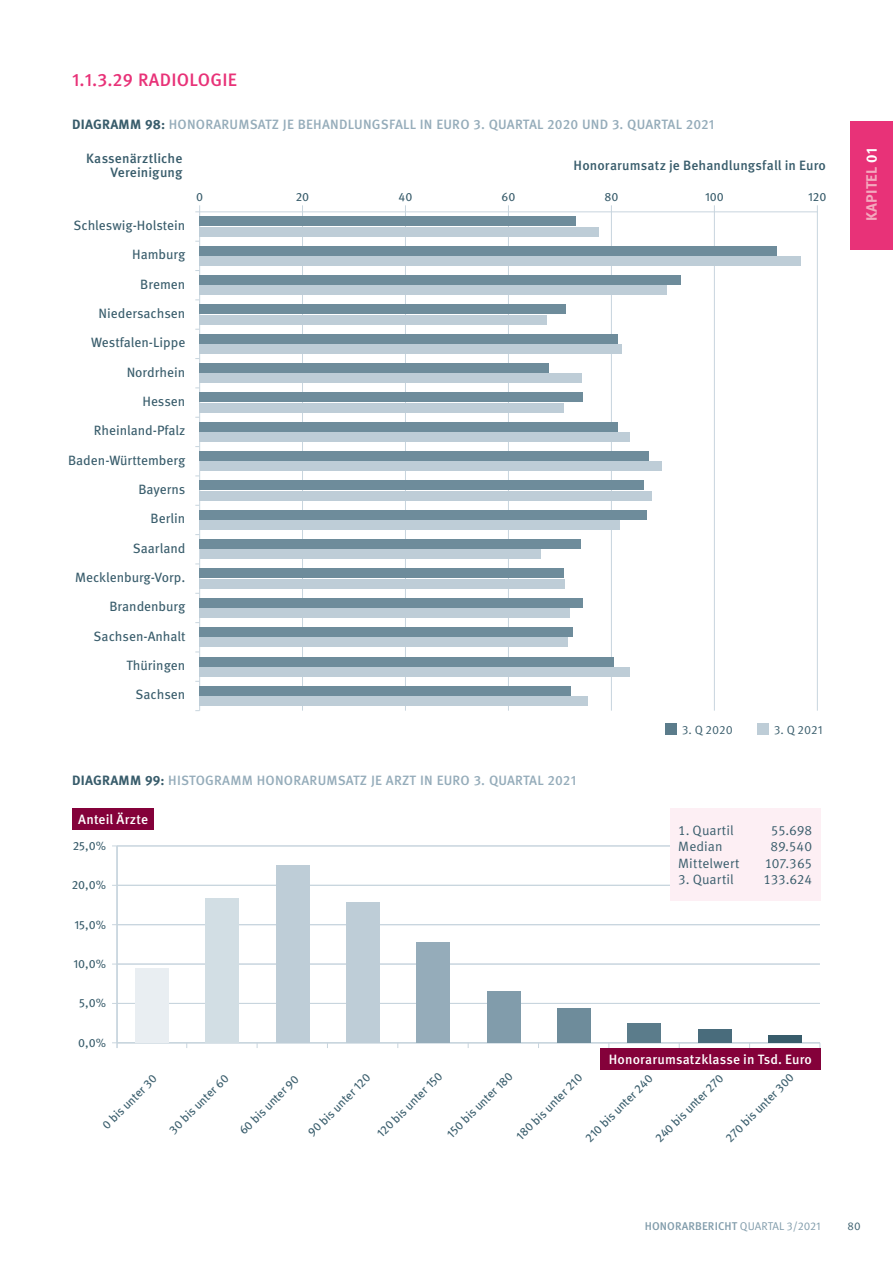
<style>
.page{position:relative;width:893px;height:1263px;background:#fff}
.page>*{position:absolute;margin:0;border:0;box-sizing:border-box;transform-origin:0 0}
.t1{font:500 18px "Meta Pro";letter-spacing:.015em;color:#e83278}
.t2{font:700 15px "Meta Pro";letter-spacing:.015em;color:#f4a9be}
.t3{font:13.5px "Meta Pro";color:#385c6b}
.t4{font:500 13.5px "Meta Pro";letter-spacing:.015em;color:#95acba}
.t5{font:500 13.5px/13.5px "Meta Pro";letter-spacing:.01em;color:#385c6b;text-align:right}
.t6{font:13.5px "Meta Pro Norm";letter-spacing:.005em;color:#385c6b}
.t7{font:500 13.5px "Meta Pro";letter-spacing:.01em;color:#fff}
.t8{font:12px "Meta Pro";color:#385c6b}
.t9{font:12px "Meta Pro Norm";color:#385c6b}
.t10{font:500 11.25px "Meta Pro";letter-spacing:.01em;color:#819cab}
.t11{font:11.25px "Meta Pro Norm";color:#385c6b}
.s1{font-weight:700;color:#385c6b}
.s2{color:#fff}
.s3{font-family:"Meta Pro Norm";font-weight:400}
</style>
<div class="page">
<div style="left:850px;top:121px;width:43px;height:129px;background:#e83278"></div>
<hr style="left:302px;top:205px;width:1px;height:506px;background:#c8d5de">
<hr style="left:405px;top:205px;width:1px;height:506px;background:#c8d5de">
<hr style="left:508px;top:205px;width:1px;height:506px;background:#c8d5de">
<hr style="left:611px;top:205px;width:1px;height:506px;background:#c8d5de">
<hr style="left:714px;top:205px;width:1px;height:506px;background:#c8d5de">
<hr style="left:817px;top:205px;width:1px;height:506px;background:#c8d5de">
<hr style="left:200px;top:212px;width:617px;height:1px;background:#c8d5de">
<hr style="left:199px;top:205px;width:1px;height:506px;background:#c8d5de">
<div style="left:200px;top:227px;width:399px;height:9px;background:#becdd7"></div>
<div style="left:200px;top:256px;width:601px;height:10px;background:#becdd7"></div>
<div style="left:200px;top:286px;width:467px;height:9px;background:#becdd7"></div>
<div style="left:200px;top:315px;width:347px;height:9px;background:#becdd7"></div>
<div style="left:200px;top:344px;width:422px;height:10px;background:#becdd7"></div>
<div style="left:200px;top:374px;width:382px;height:9px;background:#becdd7"></div>
<div style="left:200px;top:403px;width:364px;height:9px;background:#becdd7"></div>
<div style="left:200px;top:432px;width:430px;height:10px;background:#becdd7"></div>
<div style="left:200px;top:462px;width:461px;height:9px;background:#becdd7"></div>
<div style="left:200px;top:491px;width:452px;height:9px;background:#becdd7"></div>
<div style="left:200px;top:520px;width:420px;height:10px;background:#becdd7"></div>
<div style="left:200px;top:550px;width:340px;height:9px;background:#becdd7"></div>
<div style="left:200px;top:579px;width:365px;height:9px;background:#becdd7"></div>
<div style="left:200px;top:608px;width:370px;height:10px;background:#becdd7"></div>
<div style="left:200px;top:638px;width:368px;height:9px;background:#becdd7"></div>
<div style="left:200px;top:667px;width:430px;height:9px;background:#becdd7"></div>
<div style="left:200px;top:696px;width:388px;height:10px;background:#becdd7"></div>
<div style="left:200px;top:217px;width:376px;height:9px;background:#6e8c9b"></div>
<div style="left:200px;top:246px;width:577px;height:9px;background:#6e8c9b"></div>
<div style="left:200px;top:275px;width:481px;height:10px;background:#6e8c9b"></div>
<div style="left:200px;top:305px;width:366px;height:9px;background:#6e8c9b"></div>
<div style="left:200px;top:334px;width:418px;height:9px;background:#6e8c9b"></div>
<div style="left:200px;top:363px;width:349px;height:10px;background:#6e8c9b"></div>
<div style="left:200px;top:393px;width:382px;height:9px;background:#6e8c9b"></div>
<div style="left:200px;top:422px;width:418px;height:9px;background:#6e8c9b"></div>
<div style="left:200px;top:451px;width:449px;height:10px;background:#6e8c9b"></div>
<div style="left:200px;top:481px;width:444px;height:9px;background:#6e8c9b"></div>
<div style="left:200px;top:510px;width:447px;height:9px;background:#6e8c9b"></div>
<div style="left:200px;top:539px;width:381px;height:10px;background:#6e8c9b"></div>
<div style="left:200px;top:569px;width:364px;height:9px;background:#6e8c9b"></div>
<div style="left:200px;top:598px;width:383px;height:9px;background:#6e8c9b"></div>
<div style="left:200px;top:627px;width:373px;height:10px;background:#6e8c9b"></div>
<div style="left:200px;top:657px;width:414px;height:9px;background:#6e8c9b"></div>
<div style="left:200px;top:686px;width:371px;height:9px;background:#6e8c9b"></div>
<div style="left:757px;top:723px;width:12px;height:12px;background:#becdd7"></div>
<div style="left:665px;top:723px;width:12px;height:12px;background:#5b7c8b"></div>
<hr style="left:112px;top:1042px;width:708px;height:1px;background:#c8d5de">
<hr style="left:112px;top:1003px;width:708px;height:1px;background:#c8d5de">
<hr style="left:112px;top:964px;width:708px;height:1px;background:#c8d5de">
<hr style="left:112px;top:924px;width:708px;height:1px;background:#c8d5de">
<hr style="left:112px;top:885px;width:708px;height:1px;background:#c8d5de">
<hr style="left:112px;top:846px;width:708px;height:1px;background:#c8d5de">
<hr style="left:117px;top:846px;width:1px;height:202px;background:#c8d5de">
<div style="left:135px;top:968px;width:34px;height:75px;background:#e9eef2"></div>
<div style="left:206px;top:899px;width:33px;height:144px;background:#d2dee4"></div>
<div style="left:276px;top:866px;width:34px;height:177px;background:#becdd7"></div>
<div style="left:346px;top:902px;width:34px;height:141px;background:#becdd7"></div>
<div style="left:416px;top:943px;width:34px;height:100px;background:#95acba"></div>
<div style="left:487px;top:991px;width:33px;height:52px;background:#819cab"></div>
<div style="left:557px;top:1008px;width:34px;height:35px;background:#6e8c9b"></div>
<div style="left:627px;top:1023px;width:34px;height:20px;background:#5b7c8b"></div>
<div style="left:698px;top:1029px;width:33px;height:14px;background:#496c7c"></div>
<div style="left:768px;top:1035px;width:34px;height:8px;background:#385c6b"></div>
<div style="left:600px;top:1048px;width:221px;height:21px;background:#84013a"></div>
<div style="left:72px;top:808px;width:82px;height:21px;background:#84013a"></div>
<div style="left:670px;top:808px;width:151px;height:93px;background:#fdeff4"></div>
<h1 class="t1" style="left:72px;top:66px;width:166px">1.1.3.29 RADIOLOGIE</h1>
<p class="t4" style="left:72px;top:114px;width:644px"><span class="s1">DIAGRAMM 98:</span> HONORARUMSATZ JE BEHANDLUNGSFALL IN EURO 3. QUARTAL 2020 UND 3. QUARTAL 2021</p>
<p class="t5" style="left:86px;top:151px;width:98px">Kassenärztliche<br>Vereinigung</p>
<p class="t5" style="left:574px;top:158px;width:254px">Honorarumsatz je Behandlungsfall in Euro</p>
<p class="t8" style="left:196px;top:188px;width:8px">0</p>
<p class="t8" style="left:296px;top:188px;width:15px">20</p>
<p class="t8" style="left:399px;top:188px;width:15px">40</p>
<p class="t8" style="left:501px;top:188px;width:15px">60</p>
<p class="t8" style="left:604px;top:188px;width:16px">80</p>
<p class="t8" style="left:705px;top:188px;width:20px">100</p>
<p class="t8" style="left:808px;top:188px;width:20px">120</p>
<p class="t3" style="left:74px;top:215px;width:113px">Schleswig-Holstein</p>
<p class="t3" style="left:132px;top:244px;width:55px">Hamburg</p>
<p class="t3" style="left:140px;top:274px;width:47px">Bremen</p>
<p class="t3" style="left:99px;top:303px;width:88px">Niedersachsen</p>
<p class="t3" style="left:91px;top:332px;width:96px">Westfalen-Lippe</p>
<p class="t3" style="left:127px;top:362px;width:60px">Nordrhein</p>
<p class="t3" style="left:142px;top:391px;width:44px">Hessen</p>
<p class="t3" style="left:94px;top:420px;width:93px">Rheinland-Pfalz</p>
<p class="t3" style="left:68px;top:450px;width:119px">Baden-Württemberg</p>
<p class="t3" style="left:138px;top:479px;width:49px">Bayerns</p>
<p class="t3" style="left:151px;top:508px;width:36px">Berlin</p>
<p class="t3" style="left:133px;top:538px;width:54px">Saarland</p>
<p class="t3" style="left:75px;top:567px;width:112px">Mecklenburg-Vorp.</p>
<p class="t3" style="left:109px;top:596px;width:78px">Brandenburg</p>
<p class="t3" style="left:94px;top:626px;width:93px">Sachsen-Anhalt</p>
<p class="t3" style="left:127px;top:655px;width:60px">Thüringen</p>
<p class="t3" style="left:136px;top:684px;width:51px">Sachsen</p>
<p class="t4" style="left:72px;top:770px;width:505px"><span class="s1">DIAGRAMM 99:</span> HISTOGRAMM HONORARUMSATZ JE ARZT IN EURO 3. QUARTAL 2021</p>
<p class="t7" style="left:78px;top:808px;width:71px">Anteil Ärzte</p>
<p class="t8" style="left:73px;top:836px;width:35px">25,0%</p>
<p class="t8" style="left:72px;top:876px;width:36px">20,0%</p>
<p class="t8" style="left:75px;top:915px;width:33px">15,0%</p>
<p class="t8" style="left:73px;top:954px;width:34px">10,0%</p>
<p class="t8" style="left:79px;top:994px;width:28px">5,0%</p>
<p class="t8" style="left:78px;top:1033px;width:29px">0,0%</p>
<p class="t9" style="left:682px;top:721px;width:52px">3. Q 2020</p>
<p class="t9" style="left:774px;top:721px;width:50px">3. Q 2021</p>
<p class="t6" style="left:678px;top:820px;width:57px">1. Quartil</p>
<p class="t6" style="left:771px;top:820px;width:43px">55.698</p>
<p class="t6" style="left:678px;top:836px;width:46px">Median</p>
<p class="t6" style="left:770px;top:836px;width:43px">89.540</p>
<p class="t6" style="left:678px;top:853px;width:63px">Mittelwert</p>
<p class="t6" style="left:765px;top:853px;width:49px">107.365</p>
<p class="t6" style="left:678px;top:869px;width:57px">3. Quartil</p>
<p class="t6" style="left:763px;top:869px;width:50px">133.624</p>
<p class="t7" style="left:609px;top:1049px;width:205px">Honorarumsatzklasse in Tsd. Euro</p>
<p class="t8" style="left:98px;top:1120px;width:73px;rotate:-45deg">0 bis unter 30</p>
<p class="t8" style="left:165px;top:1125px;width:80px;rotate:-45deg">30 bis unter 60</p>
<p class="t8" style="left:235px;top:1126px;width:80px;rotate:-45deg">60 bis unter 90</p>
<p class="t8" style="left:303px;top:1128px;width:85px;rotate:-45deg">90 bis unter 120</p>
<p class="t8" style="left:372px;top:1129px;width:88px;rotate:-45deg">120 bis unter 150</p>
<p class="t8" style="left:442px;top:1129px;width:89px;rotate:-45deg">150 bis unter 180</p>
<p class="t8" style="left:512px;top:1131px;width:90px;rotate:-45deg">180 bis unter 210</p>
<p class="t8" style="left:581px;top:1133px;width:91px;rotate:-45deg">210 bis unter 240</p>
<p class="t8" style="left:651px;top:1133px;width:92px;rotate:-45deg">240 bis unter 270</p>
<p class="t8" style="left:721px;top:1133px;width:93px;rotate:-45deg">270 bis unter 300</p>
<p class="t2" style="left:860px;top:221px;width:75px;rotate:-90deg">KAPITEL <span class="s2">01</span></p>
<p class="t10" style="left:645px;top:1217px;width:177px">HONORARBERICHT <span class="s3">QUARTAL 3/2021</span></p>
<p class="t11" style="left:847px;top:1218px;width:15px">80</p>
</div>
